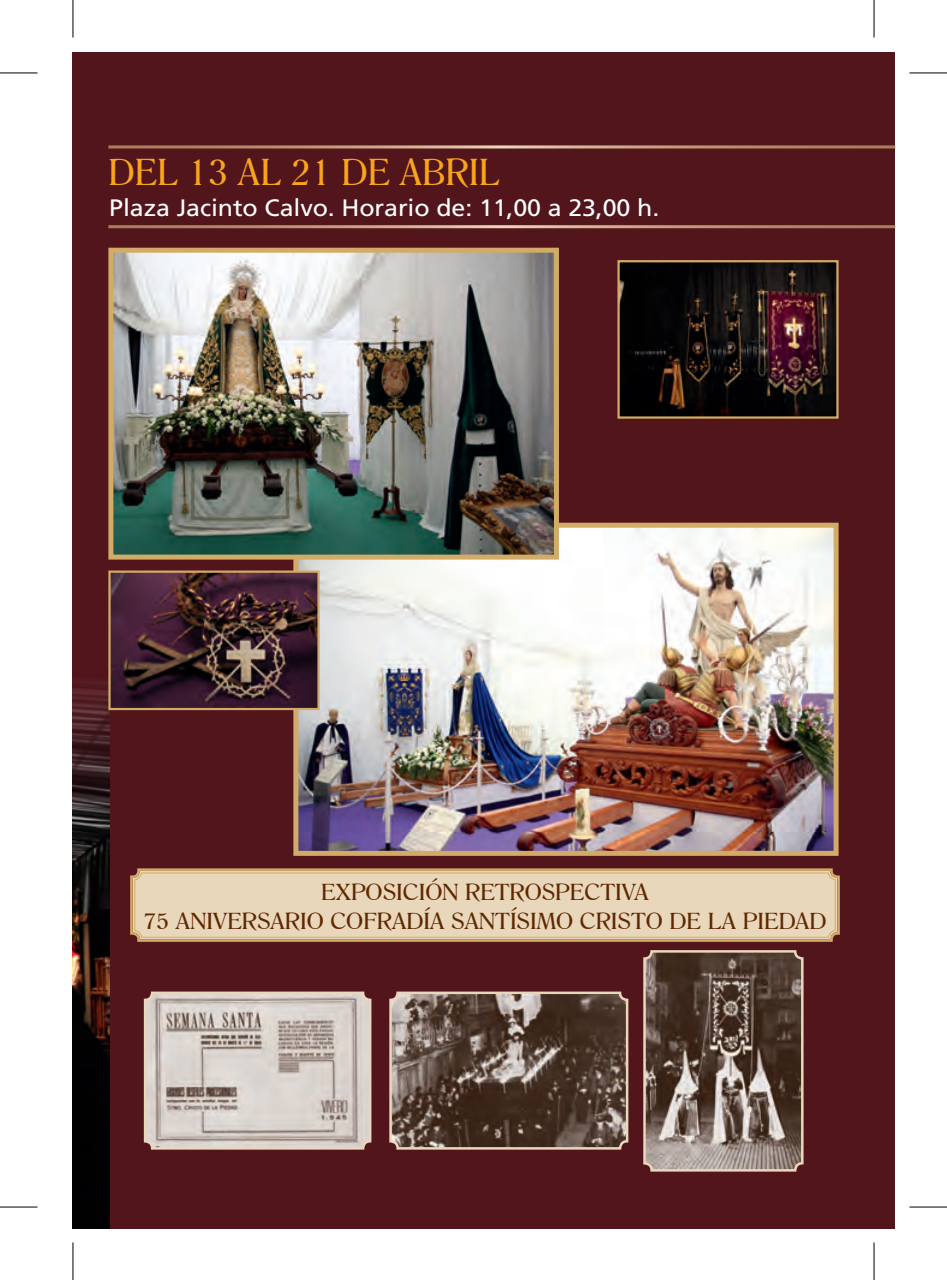
<style>
.page{position:relative;width:947px;height:1280px;background:#fff}
.page>*{position:absolute;margin:0;border:0;box-sizing:border-box;transform-origin:0 0}
.t1{font:36.5px "Romana BT";color:#f9a51b}
.t2{font:23.75px "Frutiger LT Std";letter-spacing:-.005em;color:#fff;scale:1.05 1}
.t3{font:22.5px/28.8px "Romana BT";color:#5f2800;text-align:center;scale:1.06 1}
</style>
<div class="page">
<div style="left:73px;top:52px;width:822px;height:1176px;background:#52151b"></div>
<img style="left:73px;top:688px;width:37px;height:540px">
<img style="left:299px;top:529px;width:533px;height:321px">
<div style="left:293px;top:523px;width:545px;height:333px;border:5px solid #d2ab66"></div>
<img style="left:620px;top:263px;width:215px;height:153px">
<div style="left:617px;top:260px;width:221px;height:159px;border:2px solid #d2ab66"></div>
<img style="left:114px;top:254px;width:439px;height:299px">
<div style="left:108px;top:248px;width:451px;height:311px;border:5px solid #d2ab66"></div>
<hr style="left:108px;top:225px;width:787px;height:3px;background:#fff">
<hr style="left:108px;top:145px;width:787px;height:3px;background:#fff">
<img style="left:111px;top:573px;width:206px;height:134px">
<div style="left:108px;top:570px;width:212px;height:140px;border:2px solid #d2ab66"></div>
<img style="left:392px;top:994px;width:233px;height:152px">
<div style="left:389px;top:991px;width:239px;height:158px;border:2px solid #e9d7bc;border-radius:7px"></div>
<img style="left:147px;top:994px;width:221px;height:152px">
<div style="left:144px;top:991px;width:227px;height:158px;border:2px solid #e9d7bc;border-radius:7px"></div>
<img style="left:646px;top:953px;width:154px;height:215px">
<div style="left:643px;top:950px;width:160px;height:221px;border:2px solid #e9d7bc;border-radius:7px"></div>
<svg style="left:130px;top:868px;width:710px;height:74px"></svg>
<div style="left:134px;top:872px;width:701px;height:65px;border:1px solid #d2ab66;border-radius:7px"></div>
<hr style="left:0;top:73px;width:38px;height:1px;background:#000">
<hr style="left:909px;top:73px;width:38px;height:1px;background:#000">
<hr style="left:0;top:1206px;width:38px;height:1px;background:#000">
<hr style="left:909px;top:1206px;width:38px;height:1px;background:#000">
<hr style="left:73px;top:0;width:1px;height:38px;background:#000">
<hr style="left:73px;top:1242px;width:1px;height:38px;background:#000">
<hr style="left:873px;top:0;width:1px;height:38px;background:#000">
<hr style="left:873px;top:1242px;width:1px;height:38px;background:#000">
<h1 class="t1" style="left:108px;top:150px;width:393px">DEL 13 AL 21 DE ABRIL</h1>
<p class="t2" style="left:109px;top:193px;width:525px">Plaza Jacinto Calvo. Horario de: 11,00 a 23,00 h.</p>
<p class="t3" style="left:143px;top:877px;width:646px">EXPOSICIÓN RETROSPECTIVA<br>75 ANIVERSARIO COFRADÍA SANTÍSIMO CRISTO DE LA PIEDAD</p>
</div>
